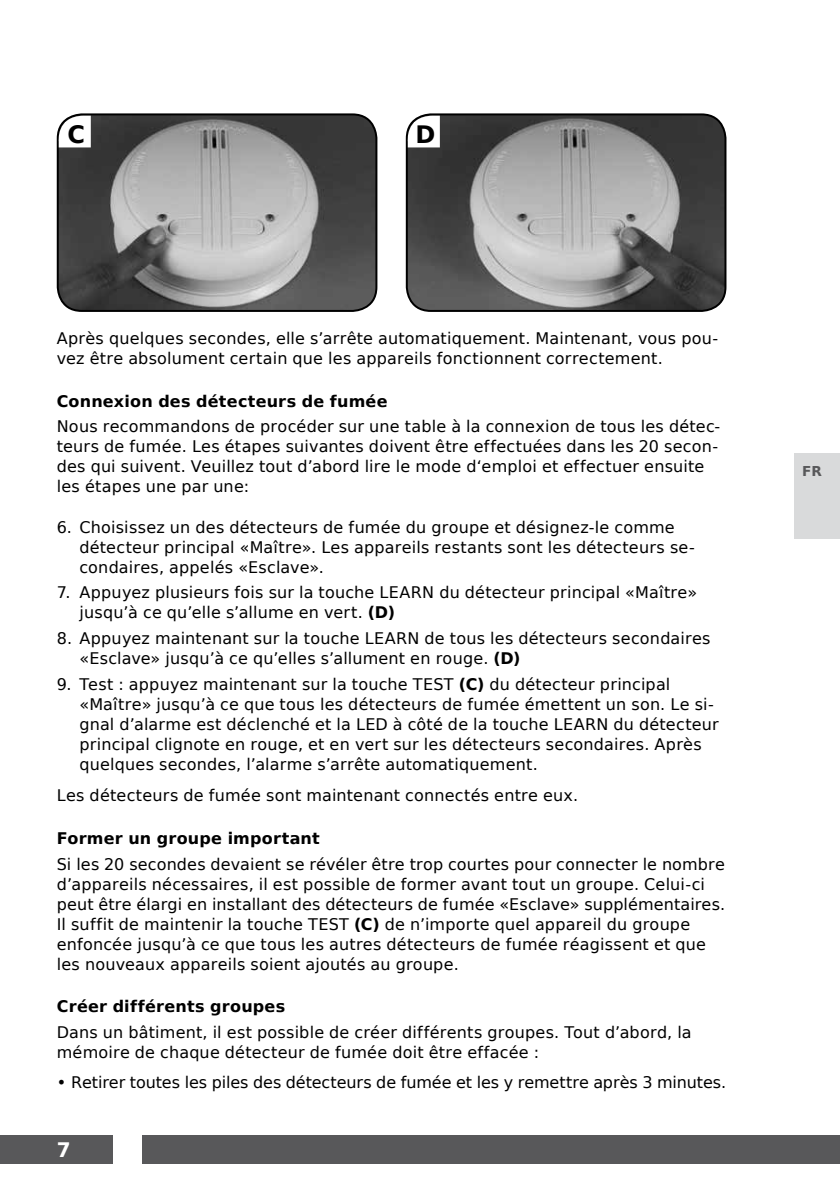
<style>
.page{position:relative;width:840px;height:1191px;background:#fff}
.page>*{position:absolute;margin:0;border:0;box-sizing:border-box;transform-origin:0 0}
.t1{font:700 24px "DejaVu Sans";color:#000}
.t2{font:700 20px "DejaVu Sans";color:#fff}
.t3{font:16px/20px "DejaVu Sans";letter-spacing:.01em;color:#000}
.t4{font:700 16px "DejaVu Sans";letter-spacing:.01em;color:#000}
.t5{font:700 13.6px "DejaVu Sans";color:#58585a}
.s1{font-weight:700}
</style>
<div class="page">
<div style="left:0;top:1135px;width:839px;height:28px;background:#58585a"></div>
<div style="left:113px;top:1134px;width:29px;height:30px;background:#fff"></div>
<img style="left:58px;top:114px;width:318px;height:197px">
<div style="left:57px;top:113px;width:320px;height:199px;border:2px solid #000;border-radius:24px"></div>
<svg style="left:56px;top:116px;width:35px;height:31px"></svg>
<div style="left:65px;top:122px;width:22px;height:23px;background:#fff"></div>
<img style="left:408px;top:114px;width:317px;height:197px">
<div style="left:405px;top:113px;width:321px;height:199px;border:2px solid #000;border-radius:24px"></div>
<svg style="left:405px;top:116px;width:34px;height:31px"></svg>
<div style="left:414px;top:122px;width:22px;height:23px;background:#fff"></div>
<div style="left:794px;top:454px;width:45px;height:85px;background:#d9dadb"></div>
<h1 class="t1" style="left:67px;top:114px;width:19px">C</h1>
<h1 class="t1" style="left:415px;top:114px;width:21px">D</h1>
<p class="t3" style="left:57px;top:328px;width:662px">Après quelques secondes, elle s’arrête automatiquement. Maintenant, vous pou&shy;vez être absolument certain que les appareils fonctionnent correctement.</p>
<p class="t4" style="left:57px;top:388px;width:332px">Connexion des détecteurs de fumée</p>
<p class="t3" style="left:57px;top:416px;width:664px">Nous recommandons de procéder sur une table à la connexion de tous les détec&shy;teurs de fumée. Les étapes suivantes doivent être effectuées dans les 20 secon&shy;des qui suivent. Veuillez tout d’abord lire le mode d‘emploi et effectuer ensuite les étapes une par une:</p>
<p class="t3" style="left:79px;top:516px;width:616px;text-indent:-23px">6. Choisissez un des détecteurs de fumée du groupe et désignez-le comme détecteur principal «Maître». Les appareils restants sont les détecteurs se&shy;condaires, appelés «Esclave».</p>
<p class="t3" style="left:79px;top:582px;width:619px;text-indent:-23px">7. Appuyez plusieurs fois sur la touche LEARN du détecteur principal «Maître» jusqu’à ce qu’elle s’allume en vert. <span class="s1">(D)</span></p>
<p class="t3" style="left:79px;top:628px;width:632px;text-indent:-23px">8. Appuyez maintenant sur la touche LEARN de tous les détecteurs secondaires «Esclave» jusqu’à ce qu’elles s’allument en rouge. <span class="s1">(D)</span></p>
<p class="t3" style="left:79px;top:673px;width:640px;text-indent:-23px">9. Test : appuyez maintenant sur la touche TEST <span class="s1">(C)</span> du détecteur principal «Maître» jusqu’à ce que tous les détecteurs de fumée émettent un son. Le si&shy;gnal d’alarme est déclenché et la LED à côté de la touche LEARN du détecteur principal clignote en rouge, et en vert sur les détecteurs secondaires. Après quelques secondes, l’alarme s’arrête automatiquement.</p>
<p class="t3" style="left:57px;top:785px;width:523px">Les détecteurs de fumée sont maintenant connectés entre eux.</p>
<p class="t4" style="left:57px;top:825px;width:264px">Former un groupe important</p>
<p class="t3" style="left:57px;top:853px;width:669px">Si les 20 secondes devaient se révéler être trop courtes pour connecter le nombre d’appareils nécessaires, il est possible de former avant tout un groupe. Celui-ci peut être élargi en installant des détecteurs de fumée «Esclave» supplémentaires.<br>Il suffit de maintenir la touche TEST <span class="s1">(C)</span> de n’importe quel appareil du groupe enfoncée jusqu’à ce que tous les autres détecteurs de fumée réagissent et que les nouveaux appareils soient ajoutés au groupe.</p>
<p class="t4" style="left:57px;top:993px;width:230px">Créer différents groupes</p>
<p class="t3" style="left:57px;top:1022px;width:636px">Dans un bâtiment, il est possible de créer différents groupes. Tout d’abord, la mémoire de chaque détecteur de fumée doit être effacée :</p>
<p class="t3" style="left:57px;top:1072px;width:670px">• Retirer toutes les piles des détecteurs de fumée et les y remettre après 3 minutes.</p>
<p class="t2" style="left:57px;top:1133px;width:15px">7</p>
<p class="t5" style="left:801px;top:460px;width:21px">FR</p>
</div>
